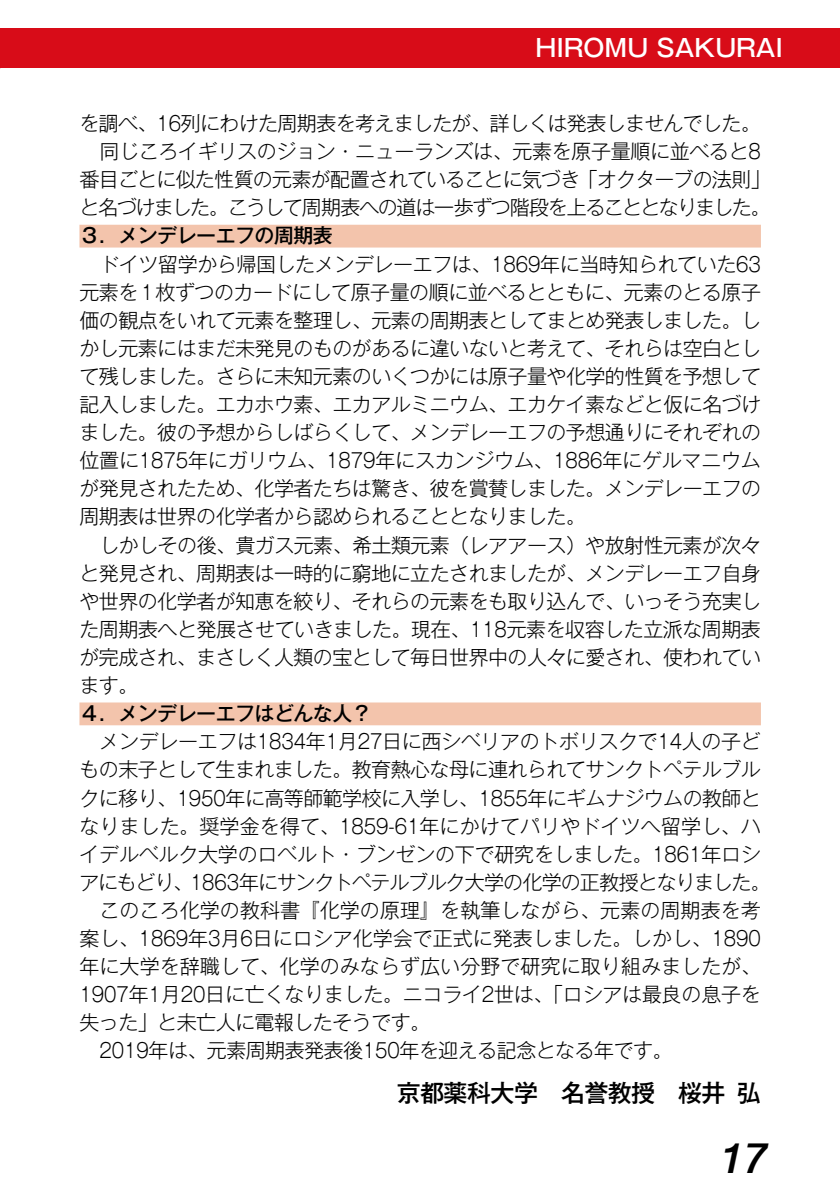
<style>
.page{position:relative;width:840px;height:1191px;background:#fff}
.page>*{position:absolute;margin:0;border:0;box-sizing:border-box;transform-origin:0 0}
.t1{font:italic 500 42px "Helvetica Neue";color:#000}
.t2{font:500 24px "Gothic MB101 Pro";letter-spacing:-.025em;color:#000}
.t3{font:500 24px "Gothic MB101 Pro";color:#fff}
.t4{font:300 20px/28px "Gothic MB101 Pro";letter-spacing:-.03em;color:#000;text-align:justify}
.t5{font:300 20px "Gothic MB101 Pro";letter-spacing:.005em;color:#000}
.t6{font:300 20px "Gothic MB101 Pro";letter-spacing:-.065em;color:#000}
.t7{font:300 20px "Gothic MB101 Pro";color:#000}
.t8{font:300 20px "Gothic MB101 Pro";letter-spacing:-.01em;color:#000;scale:.9 1}
.t9{font:300 20px "Gothic MB101 Pro";letter-spacing:-.01em;color:#000}
.t10{font:300 20px "Gothic MB101 Pro";letter-spacing:-.03em;color:#000;scale:.9 1}
.t11{font:500 20px "Gothic MB101 Pro";letter-spacing:-.03em;color:#000}
</style>
<div class="page">
<div style="left:79px;top:225px;width:681px;height:22px;background:#f3c4ac"></div>
<div style="left:79px;top:702px;width:681px;height:23px;background:#f3c4ac"></div>
<div style="left:0;top:28px;width:839px;height:40px;background:#d80c18"></div>
<p class="t3" style="left:535px;top:28px;width:273px">HIROMU SAKURAI　</p>
<p class="t4" style="left:79px;top:107px;width:692px;text-align:center">を調べ、16列にわけた周期表を考えましたが、詳しくは発表しませんでした。同じころイギリスのジョン・ニューランズは、元素を原子量順に並べると8<br>番目ごとに似た性質の元素が配置されていることに気づき「オクターブの法則」と名づけました。こうして周期表への道は一歩ずつ階段を上ることとなりました。</p>
<p class="t11" style="left:79px;top:219px;width:255px">３．メンデレーエフの周期表</p>
<p class="t4" style="left:79px;top:247px;width:682px;text-indent:20px">ドイツ留学から帰国したメンデレーエフは、1869年に当時知られていた63元素を１枚ずつのカードにして原子量の順に並べるとともに、元素のとる原子価の観点をいれて元素を整理し、元素の周期表としてまとめ発表しました。しかし元素にはまだ未発見のものがあるに違いないと考えて、それらは空白として残しました。さらに未知元素のいくつかには原子量や化学的性質を予想して記入しました。エカホウ素、エカアルミニウム、エカケイ素などと仮に名づけました。彼の予想からしばらくして、メンデレーエフの予想通りにそれぞれの位置に1875年にガリウム、1879年にスカンジウム、1886年にゲルマニウムが発見されたため、化学者たちは驚き、彼を賞賛しました。メンデレーエフの周期表は世界の化学者から認められることとなりました。</p>
<p class="t4" style="left:79px;top:528px;width:682px;text-indent:20px">しかしその後、貴ガス元素、希土類元素（レアアース）や放射性元素が次々と発見され、周期表は一時的に窮地に立たされましたが、メンデレーエフ自身や世界の化学者が知恵を絞り、それらの元素をも取り込んで、いっそう充実した周期表へと発展させていきました。現在、118元素を収容した立派な周期表が完成され、まさしく人類の宝として毎日世界中の人々に愛され、使われています。</p>
<p class="t11" style="left:79px;top:697px;width:294px">４．メンデレーエフはどんな人？</p>
<p class="t4" style="left:99px;top:725px;width:662px">メンデレーエフは1834年1月27日に西シベリアのトボリスクで14人の子ど</p>
<p class="t4" style="left:79px;top:753px;width:682px">もの末子として生まれました。教育熱心な母に連れられてサンクトペテルブル</p>
<p class="t4" style="left:79px;top:781px;width:682px">クに移り、1950年に高等師範学校に入学し、1855年にギムナジウムの教師と</p>
<p class="t5" style="left:79px;top:809px;width:682px">なりました。奨学金を得て、1859-61年にかけてパリやドイツへ留学し、ハ</p>
<p class="t9" style="left:79px;top:837px;width:682px">イデルベルク大学のロベルト・ブンゼンの下で研究をしました。1861年ロシ</p>
<p class="t6" style="left:79px;top:865px;width:692px">アにもどり、1863年にサンクトペテルブルク大学の化学の正教授となりました。</p>
<p class="t5" style="left:99px;top:893px;width:662px">このころ化学の教科書『化学の原理』を執筆しながら、元素の周期表を考</p>
<p class="t7" style="left:79px;top:921px;width:682px">案し、1869年3月6日にロシア化学会で正式に発表しました。しかし、1890</p>
<p class="t5" style="left:79px;top:950px;width:682px">年に大学を辞職して、化学のみならず広い分野で研究に取り組みましたが、</p>
<p class="t8" style="left:79px;top:978px;width:758px">1907年1月20日に亡くなりました。ニコライ2世は、「ロシアは最良の息子を</p>
<p class="t4" style="left:79px;top:1006px;width:352px">失った」と未亡人に電報したそうです。</p>
<p class="t10" style="left:99px;top:1034px;width:638px">2019年は、元素周期表発表後150年を迎える記念となる年です。</p>
<p class="t2" style="left:396px;top:1073px;width:365px">京都薬科大学　名誉教授　桜井弘</p>
<h1 class="t1" style="left:719px;top:1121px;width:48px">17</h1>
</div>
